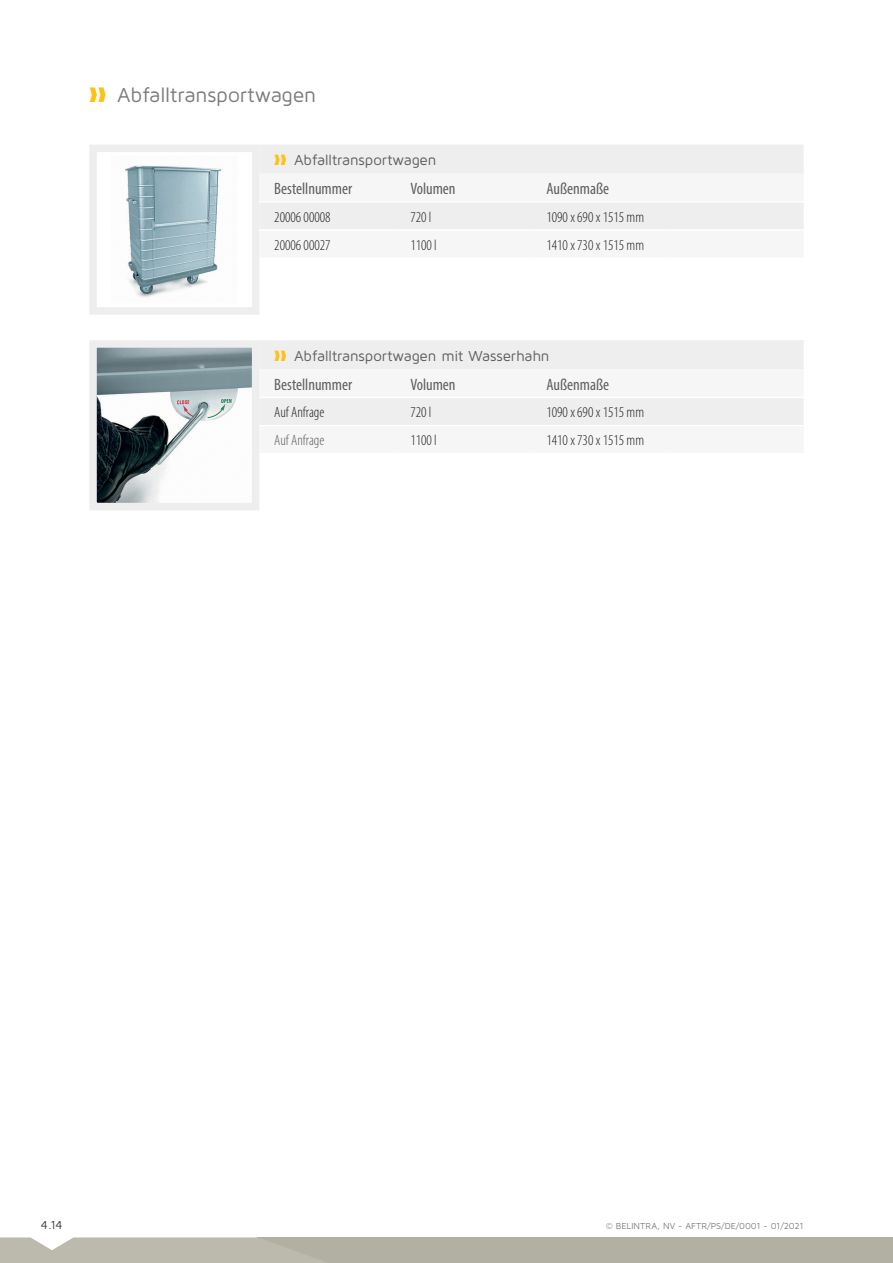
<style>
.page{position:relative;width:893px;height:1263px;background:#fff}
.page>*{position:absolute;margin:0;border:0;box-sizing:border-box;transform-origin:0 0}
.t1{font:21px "Maven Pro";letter-spacing:-.01em;color:#7a7c7f}
.table__header_2_NL{font:condensed 16.5px "Myriad Pro";color:#5f5f62}
.table__body_NL{font:300 condensed 15px "Myriad Pro";color:#231f20}
.t2{font:15px "Maven Pro";letter-spacing:-.01em;color:#5f5f62}
.table__body_NL-2{font:300 condensed 15px "Myriad Pro";color:#5f5f62}
.t3{font:12px "Maven Pro";color:#3c3c3d}
.Paragraph_Style_2{font:9px "Maven Pro";letter-spacing:-.005em;color:#7a7c7f}
.s1{color:#fec115}
</style>
<div class="page">
<img style="left:125px;top:165px;width:97px;height:133px">
<div style="left:89px;top:145px;width:170px;height:170px;border:8px solid #eeeeef"></div>
<img style="left:98px;top:349px;width:152px;height:152px">
<div style="left:89px;top:340px;width:170px;height:170px;border:8px solid #eeeeef"></div>
<div style="left:258px;top:1237px;width:635px;height:26px;background:#b1b0a3"></div>
<svg style="left:0;top:1237px;width:326px;height:26px"></svg>
<div style="left:259px;top:145px;width:545px;height:29px;background:#eeeeef"></div>
<div style="left:259px;top:203px;width:545px;height:26px;background:#eeeeef"></div>
<div style="left:259px;top:340px;width:545px;height:29px;background:#eeeeef"></div>
<div style="left:259px;top:398px;width:545px;height:27px;background:#eeeeef"></div>
<p class="t1" style="left:89px;top:82px;width:228px"><span class="s1">❱❱</span> Abfalltransportwagen</p>
<p class="t2" style="left:274px;top:151px;width:164px"><span class="s1">❱❱</span> Abfalltransportwagen</p>
<p class="table__header_2_NL" style="left:274px;top:178px;width:79px">Bestellnummer</p>
<p class="table__header_2_NL" style="left:410px;top:178px;width:47px">Volumen</p>
<p class="table__header_2_NL" style="left:546px;top:178px;width:64px">Außenmaße</p>
<p class="table__body_NL" style="left:274px;top:208px;width:58px">20006 00008</p>
<p class="table__body_NL" style="left:410px;top:208px;width:23px">720 l</p>
<p class="table__body_NL" style="left:546px;top:208px;width:99px">1090 x 690 x 1515 mm</p>
<p class="table__body_NL" style="left:274px;top:236px;width:58px">20006 00027</p>
<p class="table__body_NL" style="left:410px;top:236px;width:28px">1100 l</p>
<p class="table__body_NL" style="left:546px;top:236px;width:99px">1410 x 730 x 1515 mm</p>
<p class="t2" style="left:274px;top:346px;width:277px"><span class="s1">❱❱</span> Abfalltransportwagen mit Wasserhahn</p>
<p class="table__header_2_NL" style="left:274px;top:374px;width:79px">Bestellnummer</p>
<p class="table__header_2_NL" style="left:410px;top:374px;width:47px">Volumen</p>
<p class="table__header_2_NL" style="left:546px;top:374px;width:64px">Außenmaße</p>
<p class="table__body_NL" style="left:274px;top:403px;width:52px">Auf Anfrage</p>
<p class="table__body_NL" style="left:410px;top:403px;width:23px">720 l</p>
<p class="table__body_NL" style="left:546px;top:403px;width:99px">1090 x 690 x 1515 mm</p>
<p class="table__body_NL-2" style="left:274px;top:432px;width:52px">Auf Anfrage</p>
<p class="table__body_NL" style="left:410px;top:432px;width:28px">1100 l</p>
<p class="table__body_NL" style="left:546px;top:432px;width:99px">1410 x 730 x 1515 mm</p>
<p class="t3" style="left:41px;top:1217px;width:23px">4.14</p>
<p class="Paragraph_Style_2" style="left:606px;top:1220px;width:199px">© BELINTRA, NV - AFTR/PS/DE/0001 - 01/2021</p>
</div>
